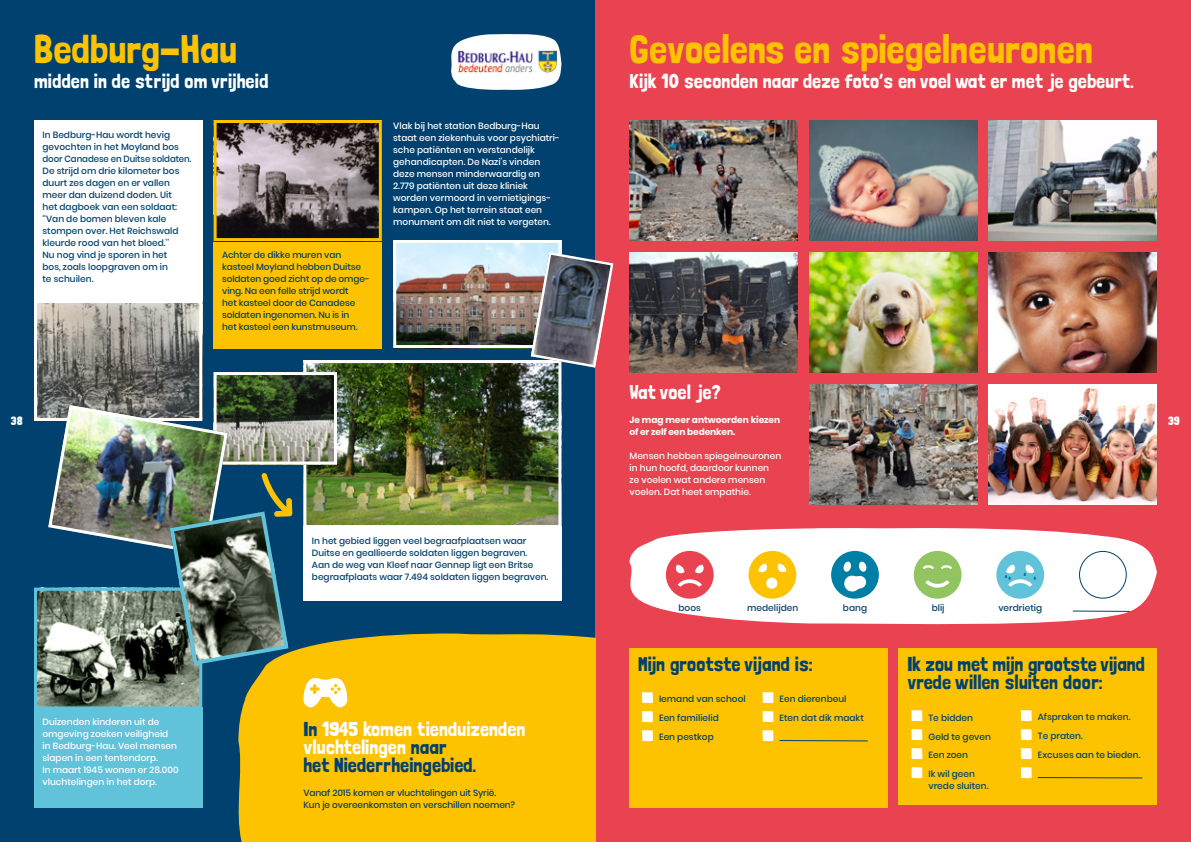
<style>
.page{position:relative;width:1191px;height:842px;background:#fff}
.page>*{position:absolute;margin:0;border:0;box-sizing:border-box;transform-origin:0 0}
.KOP_40pt{font:40px "Londrina Solid";color:#fdc300}
.KOP_20pt{font:20px/18px "Londrina Solid";color:#fff}
.KOP_20pt-2{font:20px/18px "Londrina Solid";color:#004170}
.t1{font:12px "Londrina Solid";color:#fff}
.BODY_Tekst{font:500 9px/12px "Poppins";color:#004170}
.BODY_Tekst-2{font:500 9px/12px "Poppins";color:#fff}
.BODY_Tekst-3{font:700 9px/12px "Poppins";letter-spacing:-.01em;color:#fff}
.s1{color:#004170}
</style>
<div class="page">
<div style="left:0;top:0;width:595px;height:842px;background:#004170"></div>
<div style="left:595px;top:0;width:596px;height:842px;background:#e94251"></div>
<img style="left:307px;top:364px;width:250px;height:160px">
<div style="left:303px;top:360px;width:258px;height:168px;border:3px solid #fff"></div>
<svg style="left:451px;top:34px;width:110px;height:56px;background:#d5dfe7"></svg>
<div style="left:34px;top:120px;width:168px;height:180px;background:#fff"></div>
<div style="left:214px;top:240px;width:168px;height:108px;background:#fdc300"></div>
<div style="left:629px;top:648px;width:258px;height:160px;background:#fdc300"></div>
<svg style="left:642px;top:692px;width:11px;height:12px"></svg>
<svg style="left:762px;top:692px;width:11px;height:12px"></svg>
<svg style="left:642px;top:711px;width:11px;height:12px"></svg>
<svg style="left:762px;top:711px;width:11px;height:12px"></svg>
<svg style="left:642px;top:730px;width:11px;height:12px"></svg>
<svg style="left:762px;top:730px;width:11px;height:12px"></svg>
<svg style="left:779px;top:740px;width:89px;height:1px"></svg>
<div style="left:899px;top:648px;width:258px;height:156px;background:#fdc300"></div>
<svg style="left:911px;top:710px;width:11px;height:12px"></svg>
<svg style="left:1020px;top:710px;width:11px;height:12px"></svg>
<svg style="left:911px;top:729px;width:11px;height:12px"></svg>
<svg style="left:1020px;top:729px;width:11px;height:12px"></svg>
<svg style="left:911px;top:748px;width:11px;height:12px"></svg>
<svg style="left:1020px;top:748px;width:11px;height:12px"></svg>
<svg style="left:911px;top:767px;width:11px;height:12px"></svg>
<svg style="left:1020px;top:767px;width:11px;height:12px"></svg>
<svg style="left:1037px;top:777px;width:105px;height:1px"></svg>
<img style="left:38px;top:304px;width:160px;height:113px">
<div style="left:34px;top:300px;width:168px;height:121px;border:3px solid #fff"></div>
<img style="left:218px;top:124px;width:160px;height:113px">
<div style="left:214px;top:120px;width:168px;height:121px;border:3px solid #fdc300"></div>
<img style="left:397px;top:244px;width:160px;height:100px">
<div style="left:393px;top:240px;width:168px;height:108px;border:3px solid #fff"></div>
<img style="left:529px;top:251px;width:85px;height:118px">
<img style="left:38px;top:592px;width:160px;height:113px">
<div style="left:34px;top:588px;width:168px;height:121px;border:3px solid #61c3d9"></div>
<div style="left:238px;top:633px;width:357px;height:209px;background:#fdc300"></div>
<svg style="left:303px;top:678px;width:44px;height:29px"></svg>
<img style="left:218px;top:376px;width:115px;height:84px">
<div style="left:214px;top:372px;width:123px;height:92px;border:3px solid #fff"></div>
<svg style="left:629px;top:528px;width:528px;height:97px;background:#fbe4e6"></svg>
<div style="left:303px;top:526px;width:258px;height:74px;background:#fff"></div>
<img style="left:629px;top:120px;width:168px;height:120px">
<img style="left:629px;top:252px;width:168px;height:120px">
<img style="left:809px;top:120px;width:168px;height:120px">
<img style="left:809px;top:252px;width:168px;height:120px">
<img style="left:809px;top:384px;width:168px;height:120px">
<img style="left:988px;top:120px;width:169px;height:120px">
<img style="left:988px;top:252px;width:169px;height:120px">
<img style="left:988px;top:384px;width:169px;height:120px">
<img style="left:458px;top:50px;width:99px;height:24px">
<div style="left:666px;top:551px;width:47px;height:48px;background:#e94251;border-radius:50%"></div>
<svg style="left:677px;top:579px;width:25px;height:8px"></svg>
<svg style="left:675px;top:565px;width:9px;height:8px"></svg>
<svg style="left:695px;top:565px;width:8px;height:8px"></svg>
<div style="left:831px;top:551px;width:48px;height:48px;background:#007fa6;border-radius:50%"></div>
<svg style="left:843px;top:561px;width:24px;height:31px"></svg>
<div style="left:913px;top:551px;width:48px;height:48px;background:#93c462;border-radius:50%"></div>
<svg style="left:923px;top:565px;width:10px;height:4px"></svg>
<svg style="left:941px;top:565px;width:11px;height:4px"></svg>
<svg style="left:925px;top:580px;width:24px;height:8px"></svg>
<div style="left:1079px;top:551px;width:47px;height:47px;background:#fff;border-radius:50%"></div>
<div style="left:1079px;top:551px;width:47px;height:48px;border:1px solid #004170;border-radius:50%"></div>
<div style="left:748px;top:551px;width:48px;height:48px;background:#fdc300;border-radius:50%"></div>
<svg style="left:758px;top:564px;width:9px;height:8px"></svg>
<svg style="left:777px;top:564px;width:9px;height:8px"></svg>
<div style="left:766px;top:578px;width:11px;height:11px;background:#fff;border-radius:50%"></div>
<div style="left:996px;top:551px;width:48px;height:48px;background:#61c3d9;border-radius:50%"></div>
<svg style="left:1004px;top:565px;width:32px;height:22px"></svg>
<svg style="left:1072px;top:610px;width:58px;height:2px"></svg>
<div style="left:34px;top:707px;width:168px;height:101px;background:#61c3d9"></div>
<img style="left:46px;top:403px;width:246px;height:264px">
<p class="KOP_40pt" style="left:34px;top:26px;width:205px">Bedburg-Hau</p>
<p class="KOP_20pt" style="left:34px;top:72px;width:236px">midden in de strijd om vrijheid</p>
<p class="BODY_Tekst" style="left:43px;top:129px;width:150px">In Bedburg-Hau wordt hevig gevochten in het Moyland bos door Canadese en Duitse soldaten.<br>De strijd om drie kilometer bos duurt zes dagen en er vallen meer dan duizend doden. Uit<br>het dagboek van een soldaat: ‘‘Van de bomen bleven kale stompen over. Het Reichswald kleurde rood van het bloed.’’<br>Nu nog vind je sporen in het<br>bos, -zoals loopgraven om in<br>te schuilen.</p>
<p class="BODY_Tekst" style="left:222px;top:249px;width:149px">Achter de dikke muren van kasteel Moyland hebben Duitse soldaten goed zicht op de omge&shy;ving. Na een felle strijd wordt<br>het kasteel door de Canadese soldaten ingenomen. Nu is in<br>het kasteel een kunstmuseum.</p>
<p class="BODY_Tekst-2" style="left:393px;top:120px;width:168px">Vlak bij het station Bedburg-Hau staat een ziekenhuis voor psychiatri&shy;sche patiënten en verstandelijk gehandicapten. De Nazi’s vinden deze mensen minderwaardig en 2.779 patiënten uit deze kliniek worden vermoord in vernietigings&shy;kampen. Op het terrein staat een monument om dit niet te vergeten.</p>
<p class="KOP_40pt" style="left:629px;top:26px;width:465px">Gevoelens en spiegelneuronen</p>
<p class="KOP_20pt" style="left:629px;top:72px;width:506px">Kijk 10 seconden naar deze foto’s en voel wat er met je gebeurt.</p>
<p class="KOP_20pt" style="left:629px;top:382px;width:93px">Wat voel je?</p>
<p class="BODY_Tekst-3" style="left:629px;top:414px;width:152px">Je mag meer antwoorden kiezen of er zelf een bedenken.</p>
<p class="BODY_Tekst-2" style="left:629px;top:450px;width:153px">Mensen hebben spiegelneuronen in hun hoofd, daardoor kunnen<br>ze voelen wat andere mensen voelen. Dat heet empathie.</p>
<h3 class="t1" style="left:11px;top:414px;width:14px">38</h3>
<h3 class="t1" style="left:1168px;top:414px;width:13px">39</h3>
<p class="BODY_Tekst-2" style="left:43px;top:716px;width:138px">Duizenden kinderen uit de omgeving zoeken veiligheid in Bedburg-Hau. Veel mensen slapen in een tentendorp.<br>In maart 1945 wonen er 28.000 vluchtelingen in het dorp.</p>
<p class="BODY_Tekst" style="left:312px;top:535px;width:238px">In het gebied liggen veel begraafplaatsen waar Duitse en geallieerde soldaten liggen begraven.<br>Aan de weg van Kleef naar Gennep ligt een Britse begraafplaats waar 7.494 soldaten liggen begraven.</p>
<p class="KOP_20pt" style="left:303px;top:720px;width:224px"><span class="s1">In</span> 1945 komen tienduizenden vluchtelingen <span class="s1">naar<br>het Niederrheingebied.</span></p>
<p class="BODY_Tekst" style="left:303px;top:787px;width:213px">Vanaf 2015 komen er vluchtelingen uit Syrië.<br>Kun je overeenkomsten en verschillen noemen?</p>
<p class="BODY_Tekst" style="left:678px;top:601px;width:24px">boos</p>
<p class="BODY_Tekst" style="left:747px;top:601px;width:52px">medelijden</p>
<p class="BODY_Tekst" style="left:843px;top:601px;width:26px">bang</p>
<p class="BODY_Tekst" style="left:931px;top:601px;width:14px">blij</p>
<p class="BODY_Tekst" style="left:998px;top:601px;width:45px">verdrietig</p>
<p class="KOP_20pt-2" style="left:638px;top:655px;width:176px">Mijn grootste vijand is:</p>
<p class="BODY_Tekst" style="left:659px;top:693px;width:88px">Iemand van school</p>
<p class="BODY_Tekst" style="left:779px;top:693px;width:68px">Een dierenbeul</p>
<p class="BODY_Tekst" style="left:659px;top:712px;width:61px">Een familielid</p>
<p class="BODY_Tekst" style="left:779px;top:712px;width:86px">Eten dat dik maakt</p>
<p class="BODY_Tekst" style="left:659px;top:731px;width:56px">Een pestkop</p>
<p class="KOP_20pt-2" style="left:907px;top:655px;width:239px">Ik zou met mijn grootste vijand vrede willen sluiten door:</p>
<p class="BODY_Tekst" style="left:928px;top:712px;width:46px">Te bidden</p>
<p class="BODY_Tekst" style="left:1037px;top:711px;width:94px">Afspraken te maken.</p>
<p class="BODY_Tekst" style="left:928px;top:731px;width:64px">Geld te geven</p>
<p class="BODY_Tekst" style="left:1037px;top:730px;width:46px">Te praten.</p>
<p class="BODY_Tekst" style="left:928px;top:749px;width:41px">Een zoen</p>
<p class="BODY_Tekst" style="left:1037px;top:749px;width:104px">Excuses aan te bieden.</p>
<p class="BODY_Tekst" style="left:928px;top:768px;width:61px">Ik wil geen vrede sluiten.</p>
</div>
